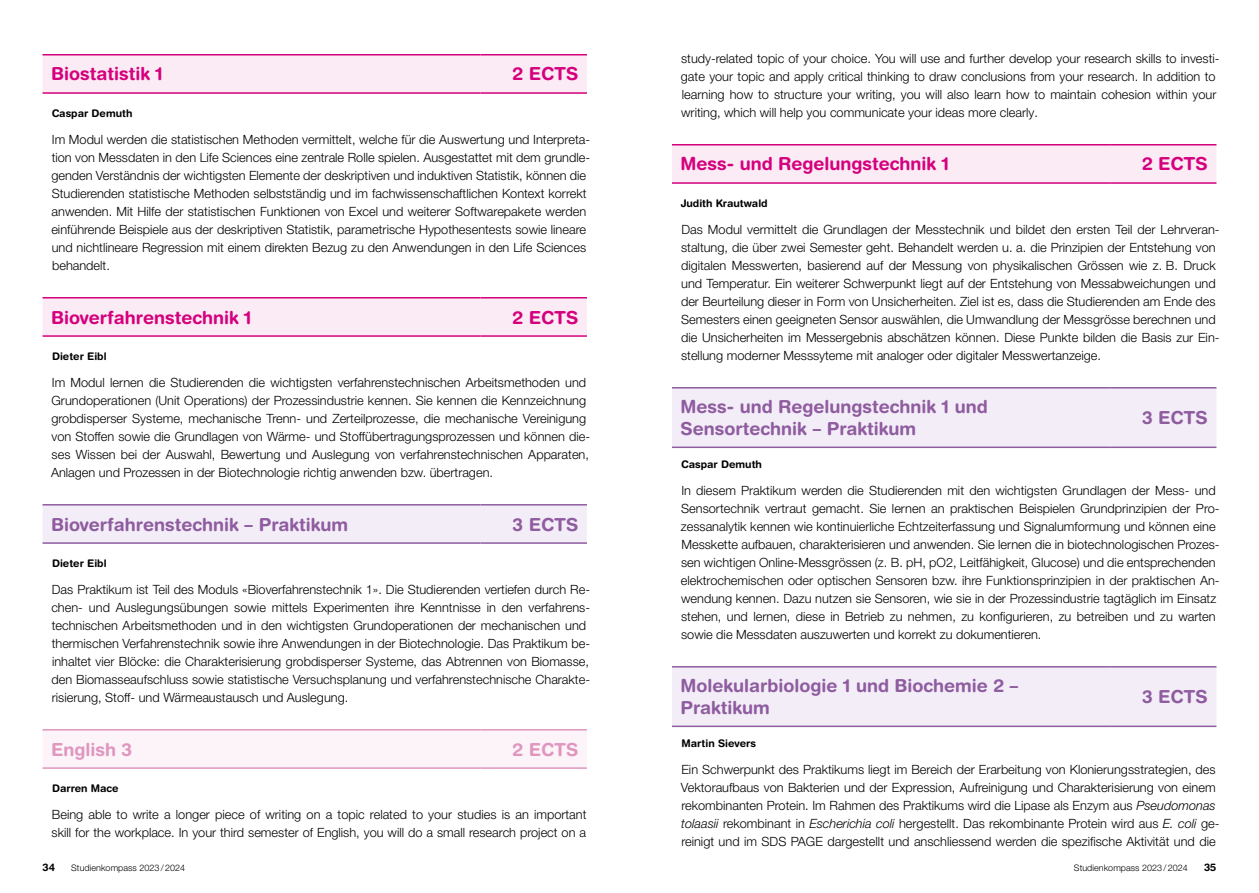
<style>
.page{position:relative;width:1259px;height:893px;background:#fff}
.page>*{position:absolute;margin:0;border:0;box-sizing:border-box;transform-origin:0 0}
.t1{font:700 18px/21.6px "Helvetica Rounded LT Std";color:#8f5ca0}
.t2{font:700 18px "Helvetica Rounded LT Std";color:#d5007d}
.t3{font:700 18px "Helvetica Rounded LT Std";color:#df96bf}
.t4{font:300 12.75px/18px "Helvetica Neue LT Pro";color:#000}
.t5{font:700 10.5px "Helvetica Rounded LT Std";color:#000}
.t6{font:300 9px "Helvetica Neue LT Pro";letter-spacing:.005em;color:#000}
.s1{font-family:"Helvetica Neue LT Std";font-style:italic}
</style>
<div class="page">
<div style="left:43px;top:56px;width:544px;height:36px;background:#fbebf4"></div>
<hr style="left:43px;top:54px;width:437px;height:2px;background:#d5007d">
<hr style="left:480px;top:54px;width:107px;height:2px;background:#d5007d">
<hr style="left:43px;top:92px;width:437px;height:2px;background:#d5007d">
<hr style="left:480px;top:92px;width:107px;height:2px;background:#d5007d">
<div style="left:43px;top:299px;width:544px;height:36px;background:#fbebf4"></div>
<hr style="left:43px;top:297px;width:437px;height:2px;background:#d5007d">
<hr style="left:480px;top:297px;width:107px;height:2px;background:#d5007d">
<hr style="left:43px;top:335px;width:437px;height:2px;background:#d5007d">
<hr style="left:480px;top:335px;width:107px;height:2px;background:#d5007d">
<div style="left:43px;top:506px;width:544px;height:36px;background:#f2edf7"></div>
<hr style="left:43px;top:504px;width:437px;height:2px;background:#8f5ca0">
<hr style="left:480px;top:504px;width:107px;height:2px;background:#8f5ca0">
<hr style="left:43px;top:542px;width:437px;height:2px;background:#8f5ca0">
<hr style="left:480px;top:542px;width:107px;height:2px;background:#8f5ca0">
<div style="left:43px;top:731px;width:544px;height:36px;background:#fcf4f9"></div>
<hr style="left:43px;top:729px;width:437px;height:2px;background:#df96bf">
<hr style="left:480px;top:729px;width:107px;height:2px;background:#df96bf">
<hr style="left:43px;top:767px;width:437px;height:2px;background:#df96bf">
<hr style="left:480px;top:767px;width:107px;height:2px;background:#df96bf">
<div style="left:672px;top:146px;width:544px;height:36px;background:#fbebf4"></div>
<hr style="left:672px;top:144px;width:438px;height:2px;background:#d5007d">
<hr style="left:1110px;top:144px;width:106px;height:2px;background:#d5007d">
<hr style="left:672px;top:182px;width:438px;height:2px;background:#d5007d">
<hr style="left:1110px;top:182px;width:106px;height:2px;background:#d5007d">
<div style="left:672px;top:389px;width:544px;height:58px;background:#f2edf7"></div>
<hr style="left:672px;top:387px;width:438px;height:2px;background:#8f5ca0">
<hr style="left:1110px;top:387px;width:106px;height:2px;background:#8f5ca0">
<hr style="left:672px;top:447px;width:438px;height:1px;background:#8f5ca0">
<hr style="left:1110px;top:447px;width:106px;height:1px;background:#8f5ca0">
<div style="left:672px;top:668px;width:544px;height:58px;background:#f2edf7"></div>
<hr style="left:672px;top:666px;width:438px;height:2px;background:#8f5ca0">
<hr style="left:1110px;top:666px;width:106px;height:2px;background:#8f5ca0">
<hr style="left:672px;top:726px;width:438px;height:1px;background:#8f5ca0">
<hr style="left:1110px;top:726px;width:106px;height:1px;background:#8f5ca0">
<h1 class="t2" style="left:51px;top:63px;width:113px">Biostatistik 1</h1>
<h1 class="t2" style="left:512px;top:63px;width:67px">2 ECTS</h1>
<p class="t5" style="left:52px;top:107px;width:82px">Caspar Demuth</p>
<p class="t4" style="left:51px;top:130px;width:540px">Im Modul werden die statistischen Methoden vermittelt, welche für die Auswertung und Interpreta&shy;tion von Messdaten in den Life Sciences eine zentrale Rolle spielen. Ausgestattet mit dem grundle&shy;genden Verständnis der wichtigsten Elemente der deskriptiven und induktiven Statistik, können die Studierenden statistische Methoden selbstständig und im fachwissenschaftlichen Kontext korrekt anwenden. Mit Hilfe der statistischen Funktionen von Excel und weiterer Softwarepakete werden einführende Beispiele aus der deskriptiven Statistik, parametrische Hypothesentests sowie lineare und nichtlineare Regression mit einem direkten Bezug zu den Anwendungen in den Life Sciences behandelt.</p>
<h1 class="t2" style="left:51px;top:306px;width:202px">Bioverfahrenstechnik 1</h1>
<h1 class="t2" style="left:512px;top:306px;width:67px">2 ECTS</h1>
<p class="t5" style="left:52px;top:350px;width:56px">Dieter Eibl</p>
<p class="t4" style="left:51px;top:373px;width:540px">Im Modul lernen die Studierenden die wichtigsten verfahrenstechnischen Arbeitsmethoden und Grundoperationen (Unit Operations) der Prozessindustrie kennen. Sie kennen die Kennzeichnung grobdisperser Systeme, mechanische Trenn- und Zerteilprozesse, die mechanische Vereinigung von Stoffen sowie die Grundlagen von Wärme- und Stoffübertragungsprozessen und können die&shy;ses Wissen bei der Auswahl, Bewertung und Auslegung von verfahrenstechnischen Apparaten, Anlagen und Prozessen in der Biotechnologie richtig anwenden bzw. übertragen.</p>
<h1 class="t1" style="left:51px;top:513px;width:299px">Bioverfahrenstechnik – Praktikum</h1>
<h1 class="t1" style="left:512px;top:513px;width:67px">3 ECTS</h1>
<p class="t5" style="left:52px;top:557px;width:56px">Dieter Eibl</p>
<p class="t4" style="left:51px;top:580px;width:540px">Das Praktikum ist Teil des Moduls «Bioverfahrenstechnik 1». Die Studierenden vertiefen durch Re&shy;chen- und Auslegungsübungen sowie mittels Experimenten ihre Kenntnisse in den verfahrens&shy;technischen Arbeitsmethoden und in den wichtigsten Grundoperationen der mechanischen und thermischen Verfahrenstechnik sowie ihre Anwendungen in der Biotechnologie. Das Praktikum be&shy;inhaltet vier Blöcke: die Charakterisierung grobdisperser Systeme, das Abtrennen von Biomasse, den Biomasseaufschluss sowie statistische Versuchsplanung und verfahrenstechnische Charakte&shy;risierung, Stoff- und Wärmeaustausch und Auslegung.</p>
<h1 class="t3" style="left:51px;top:738px;width:83px">English 3</h1>
<h1 class="t3" style="left:512px;top:738px;width:67px">2 ECTS</h1>
<p class="t5" style="left:52px;top:782px;width:68px">Darren Mace</p>
<p class="t4" style="left:52px;top:805px;width:536px">Being able to write a longer piece of writing on a topic related to your studies is an important skill for the workplace. In your third semester of English, you will do a small research project on a</p>
<p class="t4" style="left:681px;top:49px;width:540px">study-related topic of your choice. You will use and further develop your research skills to investi&shy;gate your topic and apply critical thinking to draw conclusions from your research. In addition to learning how to structure your writing, you will also learn how to maintain cohesion within your writing, which will help you communicate your ideas more clearly.</p>
<h1 class="t2" style="left:680px;top:153px;width:270px">Mess- und Regelungstechnik 1</h1>
<h1 class="t2" style="left:1142px;top:153px;width:67px">2 ECTS</h1>
<p class="t5" style="left:680px;top:197px;width:89px">Judith Krautwald</p>
<p class="t4" style="left:681px;top:220px;width:540px">Das Modul vermittelt die Grundlagen der Messtechnik und bildet den ersten Teil der Lehrveran&shy;staltung, die über zwei Semester geht. Behandelt werden u. a. die Prinzipien der Entstehung von digitalen Messwerten, basierend auf der Messung von physikalischen Grössen wie z. B. Druck und Temperatur. Ein weiterer Schwerpunkt liegt auf der Entstehung von Messabweichungen und der Beurteilung dieser in Form von Unsicherheiten. Ziel ist es, dass die Studierenden am Ende des Semesters einen geeigneten Sensor auswählen, die Umwandlung der Messgrösse berechnen und die Unsicherheiten im Messergebnis abschätzen können. Diese Punkte bilden die Basis zur Ein&shy;stellung moderner Messsyteme mit analoger oder digitaler Messwertanzeige.</p>
<h1 class="t1" style="left:680px;top:396px;width:309px">Mess- und Regelungstechnik 1 und<br>Sensortechnik – Praktikum</h1>
<h1 class="t1" style="left:1142px;top:407px;width:67px">3 ECTS</h1>
<p class="t5" style="left:681px;top:458px;width:82px">Caspar Demuth</p>
<p class="t4" style="left:681px;top:481px;width:540px">In diesem Praktikum werden die Studierenden mit den wichtigsten Grundlagen der Mess- und Sensortechnik vertraut gemacht. Sie lernen an praktischen Beispielen Grundprinzipien der Pro&shy;zessanalytik kennen wie kontinuierliche Echtzeiterfassung und Signalumformung und können eine Messkette aufbauen, charakterisieren und anwenden. Sie lernen die in biotechnologischen Prozes&shy;sen wichtigen Online-Messgrössen (z. B. pH, pO2, Leitfähigkeit, Glucose) und die entsprechenden elektrochemischen oder optischen Sensoren bzw. ihre Funktionsprinzipien in der praktischen An&shy;wendung kennen. Dazu nutzen sie Sensoren, wie sie in der Prozessindustrie tagtäglich im Einsatz stehen, und lernen, diese in Betrieb zu nehmen, zu konfigurieren, zu betreiben und zu warten sowie die Messdaten auszuwerten und korrekt zu dokumentieren.</p>
<h1 class="t1" style="left:680px;top:675px;width:339px">Molekularbiologie 1 und Biochemie 2 –<br>Praktikum</h1>
<h1 class="t1" style="left:1142px;top:686px;width:67px">3 ECTS</h1>
<p class="t5" style="left:681px;top:737px;width:76px">Martin Sievers</p>
<p class="t4" style="left:681px;top:760px;width:540px">Ein Schwerpunkt des Praktikums liegt im Bereich der Erarbeitung von Klonierungsstrategien, des Vektoraufbaus von Bakterien und der Expression, Aufreinigung und Charakterisierung von einem rekombinanten Protein. Im Rahmen des Praktikums wird die Lipase als Enzym aus <span class="s1">Pseudomonas tolaasii</span> rekombinant in <span class="s1">Escherichia coli</span> hergestellt. Das rekombinante Protein wird aus <span class="s1">E. coli</span> ge&shy;reinigt und im SDS PAGE dargestellt und anschliessend werden die spezifische Aktivität und die</p>
<p class="t5" style="left:43px;top:861px;width:14px">34</p>
<p class="t6" style="left:71px;top:862px;width:115px">Studienkompass 2023/2024</p>
<p class="t6" style="left:1074px;top:862px;width:115px">Studienkompass 2023/2024</p>
<p class="t5" style="left:1204px;top:861px;width:14px">35</p>
</div>
